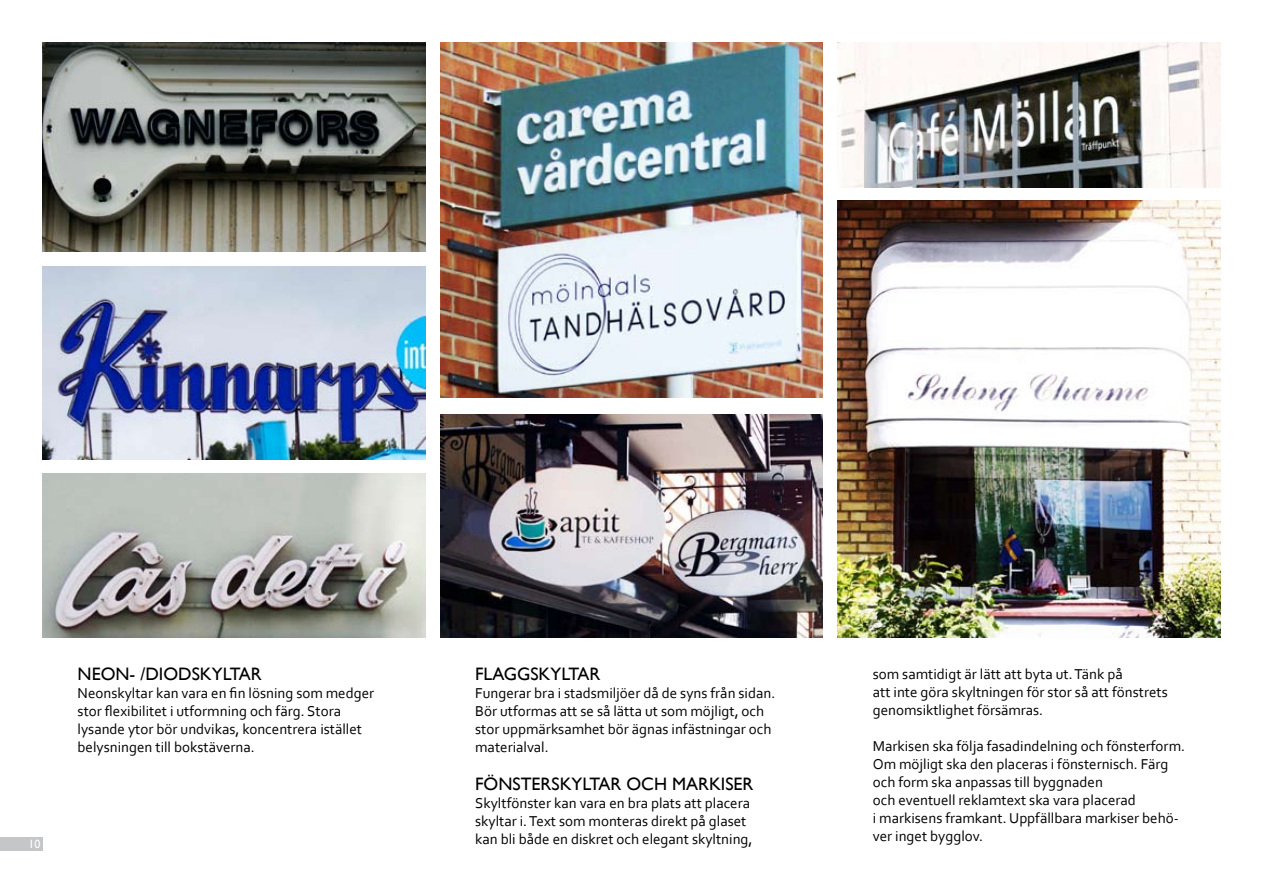
<style>
.page{position:relative;width:1263px;height:893px;background:#fff}
.page>*{position:absolute;margin:0;border:0;box-sizing:border-box;transform-origin:0 0}
.t1{font:18px "Gill Sans";color:#000}
.t2{font:15px/18px "Corbel";color:#000}
.t3{font:12px "Gill Sans";color:#fff}
</style>
<div class="page">
<div style="left:0;top:837px;width:43px;height:13px;background:#c5c6c8"></div>
<img style="left:838px;top:201px;width:382px;height:437px">
<img style="left:838px;top:43px;width:382px;height:144px">
<img style="left:43px;top:473px;width:382px;height:165px">
<img style="left:440px;top:43px;width:383px;height:355px">
<img style="left:440px;top:414px;width:383px;height:224px">
<img style="left:43px;top:43px;width:382px;height:208px">
<img style="left:43px;top:266px;width:382px;height:193px">
<p class="t3" style="left:28px;top:837px;width:13px">10</p>
<p class="t1" style="left:78px;top:663px;width:186px">NEON- /DIODSKYLTAR</p>
<p class="t2" style="left:78px;top:684px;width:298px">Neonskyltar kan vara en fin lösning som medger stor flexibilitet i utformning och färg. Stora lysande ytor bör undvikas, koncentrera istället belysningen till bokstäverna.</p>
<p class="t1" style="left:475px;top:663px;width:127px">FLAGGSKYLTAR</p>
<p class="t2" style="left:475px;top:684px;width:302px">Fungerar bra i stadsmiljöer då de syns från sidan.<br>Bör utformas att se så lätta ut som möjligt, och stor uppmärksamhet bör ägnas infästningar och materialval.</p>
<p class="t1" style="left:475px;top:773px;width:280px">FÖNSTERSKYLTAR OCH MARKISER</p>
<p class="t2" style="left:475px;top:793px;width:279px">Skyltfönster kan vara en bra plats att placera skyltar i. Text som monteras direkt på glaset kan bli både en diskret och elegant skyltning,</p>
<p class="t2" style="left:873px;top:664px;width:296px">som samtidigt är lätt att byta ut. Tänk på<br>att inte göra skyltningen för stor så att fönstrets genomsiktlighet försämras.</p>
<p class="t2" style="left:873px;top:736px;width:314px">Markisen ska följa fasadindelning och fönsterform.<br>Om möjligt ska den placeras i fönsternisch. Färg och form ska anpassas till byggnaden<br>och eventuell reklamtext ska vara placerad<br>i markisens framkant. Uppfällbara markiser behö&shy;ver inget bygglov.</p>
</div>
